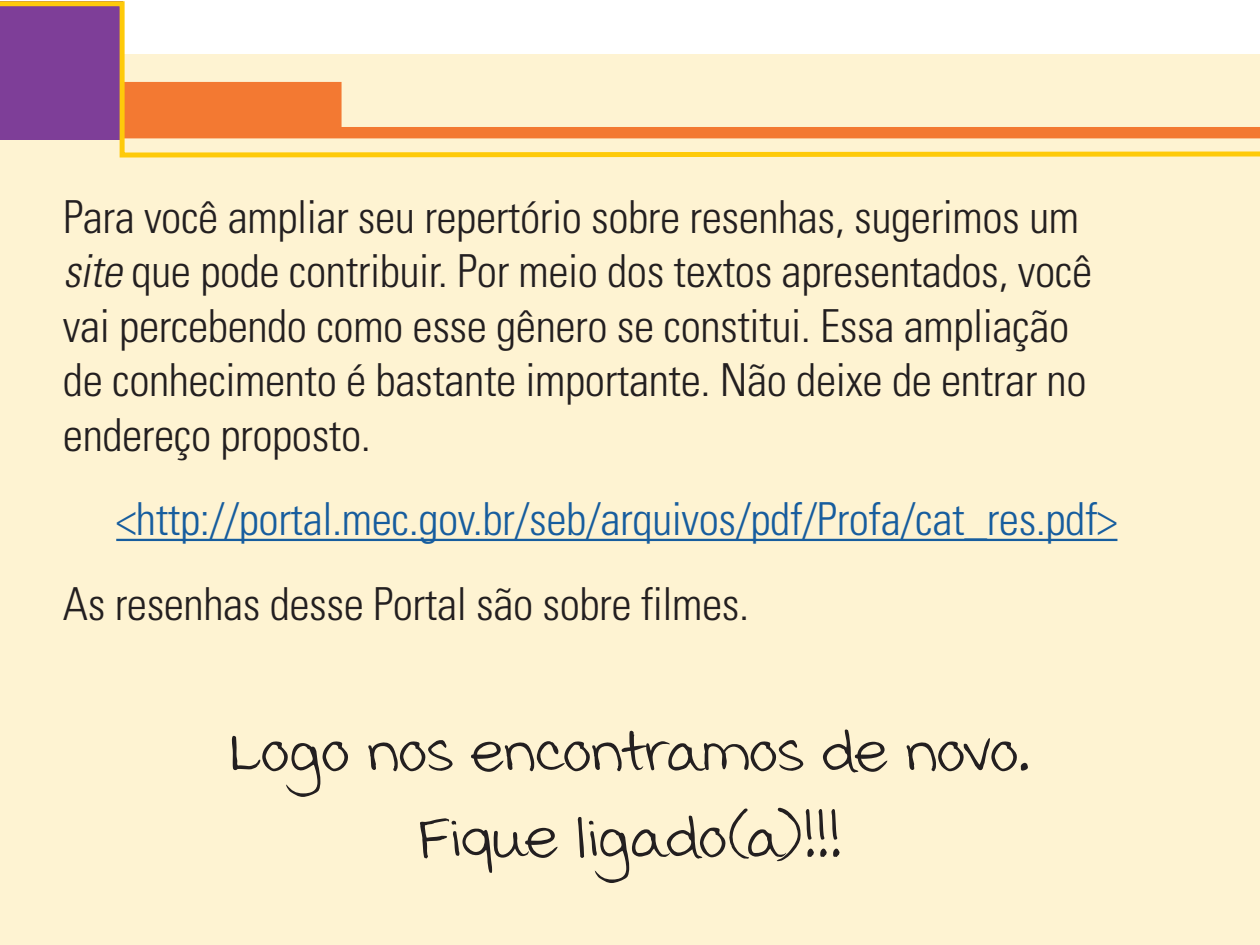
<style>
.page{position:relative;width:1260px;height:945px;background:#fff}
.page>*{position:absolute;margin:0;border:0;box-sizing:border-box;transform-origin:0 0}
.t1{font:71.75px/86.1px "Swister";color:#231f20;text-align:center}
.t2{font:300 condensed 45.5px/54.6px "Univers LT Std";letter-spacing:-.01em;color:#231f20}
.t3{font:300 condensed 45.5px "Univers LT Std";letter-spacing:-.01em;color:#175d9e}
.s1{font-style:italic}
</style>
<div class="page">
<div style="left:0;top:54px;width:1260px;height:891px;background:#fef3d2"></div>
<svg style="left:0;top:1px;width:1260px;height:157px"></svg>
<hr style="left:116px;top:539px;width:1001px;height:2px;background:#175d9e">
<p class="t2" style="left:63px;top:189px;width:1031px">Para você ampliar seu repertório sobre resenhas, sugerimos um <span class="s1">site</span> que pode contribuir. Por meio dos textos apresentados, você vai percebendo como esse gênero se constitui. Essa ampliação de conhecimento é bastante importante. Não deixe de entrar no endereço proposto.</p>
<p class="t3" style="left:116px;top:492px;width:1003px">&lt;http://portal.mec.gov.br/seb/arquivos/pdf/Profa/cat_res.pdf&gt;</p>
<p class="t2" style="left:63px;top:576px;width:688px">As resenhas desse Portal são sobre filmes.</p>
<h1 class="t1" style="left:231px;top:709px;width:799px">Logo nos encontramos de novo.<br>Fique ligado(a)!!!</h1>
</div>
